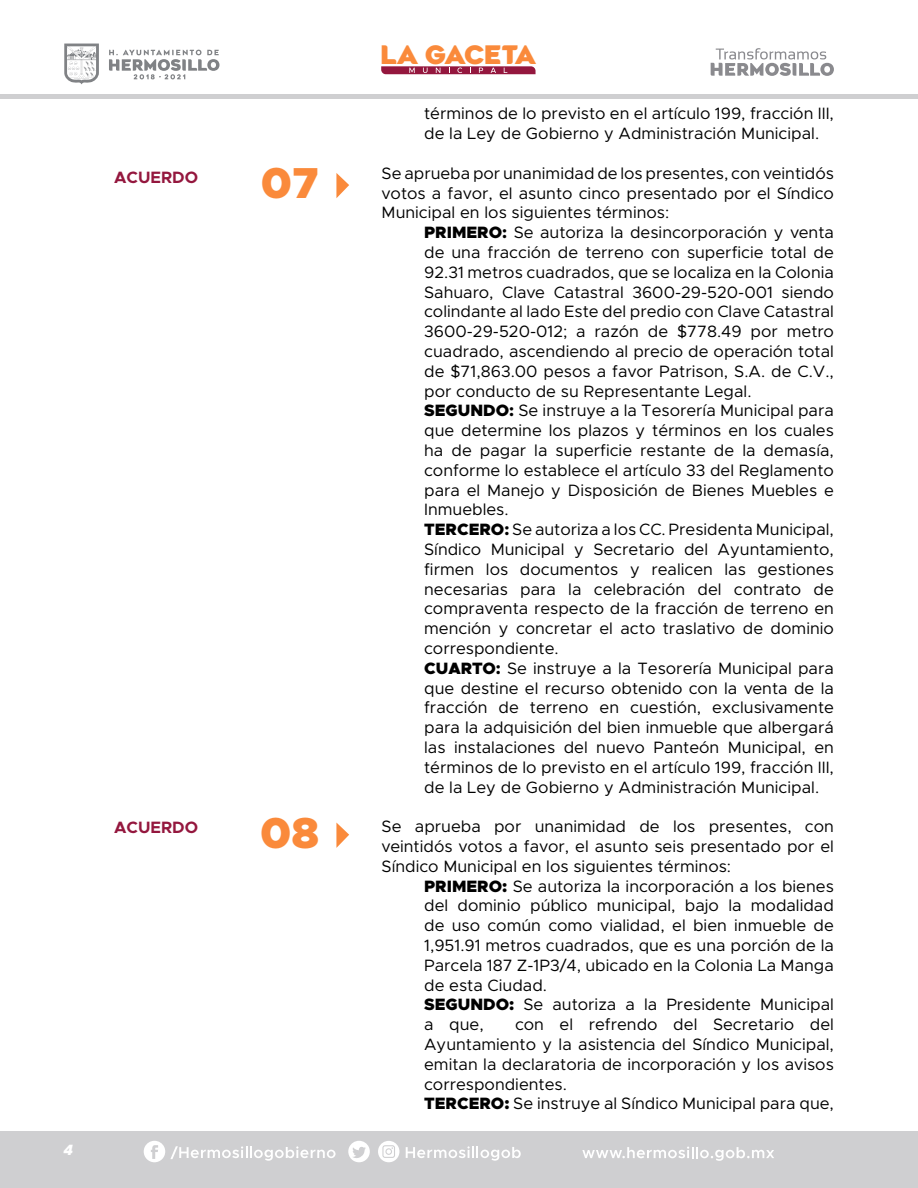
<style>
.page{position:relative;width:918px;height:1188px;background:#fff}
.page>*{position:absolute;margin:0;border:0;box-sizing:border-box;transform-origin:0 0}
.t1{font:900 43.5px "Metropolis";color:#fa8a3b}
.t2{font:900 25.35px "Agenor";letter-spacing:-.025em;color:#fa8a3b}
.t3{font:16.5px/19.8px "Metropolis";color:#000}
.t4{font:700 16.5px "Metropolis";color:#94173e}
.t5{font:italic 900 15px "Metropolis";color:#fff;scale:.94 1}
.s1{font-weight:900}
.s2{font-weight:800}
</style>
<div class="page">
<div style="left:0;top:1132px;width:918px;height:56px;background:#cfcfd1"></div>
<div style="left:0;top:94px;width:918px;height:5px;background:#cfcfd1"></div>
<svg style="left:109px;top:50px;width:110px;height:29px"></svg>
<svg style="left:64px;top:44px;width:35px;height:40px"></svg>
<svg style="left:378px;top:1141px;width:21px;height:21px"></svg>
<svg style="left:348px;top:1141px;width:22px;height:21px"></svg>
<svg style="left:144px;top:1141px;width:192px;height:21px"></svg>
<svg style="left:406px;top:1146px;width:115px;height:15px"></svg>
<svg style="left:582px;top:1147px;width:192px;height:14px"></svg>
<svg style="left:381px;top:66px;width:155px;height:8px"></svg>
<svg style="left:711px;top:48px;width:123px;height:28px"></svg>
<svg style="left:336px;top:173px;width:13px;height:25px"></svg>
<svg style="left:336px;top:823px;width:13px;height:25px"></svg>
<p class="t4" style="left:114px;top:167px;width:86px">ACUERDO</p>
<p class="t4" style="left:114px;top:817px;width:86px">ACUERDO</p>
<p class="t5" style="left:63px;top:1140px;width:16px">4</p>
<h1 class="t1" style="left:261px;top:155px;width:59px">07</h1>
<h1 class="t1" style="left:260px;top:805px;width:60px">08</h1>
<h2 class="t2" style="left:381px;top:38px;width:157px">LA GACETA</h2>
<p class="t3" style="left:424px;top:104px;width:411px">términos de lo previsto en el artículo 199, fracción III, de la Ley de Gobierno y Administración Municipal.</p>
<p class="t3" style="left:382px;top:163px;width:454px;text-align:justify">Se aprueba por unanimidad de los presentes, con veintidós votos a favor, el asunto cinco presentado por el Síndico Municipal en los siguientes términos:</p>
<p class="t3" style="left:424px;top:223px;width:411px"><span class="s1">PRIMERO</span><span class="s2">:</span> Se autoriza la desincorporación y venta de una fracción de terreno con superficie total de 92.31 metros cuadrados, que se localiza en la Colonia Sahuaro, Clave Catastral 3600-29-520-001 siendo colindante al lado Este del predio con Clave Catastral 3600-29-520-012; a razón de $778.49 por metro cuadrado, ascendiendo al precio de operación total de $71,863.00 pesos a favor Patrison, S.A. de C.V., por conducto de su Representante Legal.<br><span class="s1">SEGUNDO</span><span class="s2">:</span> Se instruye a la Tesorería Municipal para que determine los plazos y términos en los cuales ha de pagar la superficie restante de la demasía, conforme lo establece el artículo 33 del Reglamento para el Manejo y Disposición de Bienes Muebles e Inmuebles.<br><span class="s1">TERCERO</span><span class="s2">:</span> Se autoriza a los CC. Presidenta Municipal, Síndico Municipal y Secretario del Ayuntamiento, firmen los documentos y realicen las gestiones necesarias para la celebración del contrato de compraventa respecto de la fracción de terreno en mención y concretar el acto traslativo de dominio correspondiente.<br><span class="s1">CUARTO</span><span class="s2">:</span> Se instruye a la Tesorería Municipal para que destine el recurso obtenido con la venta de la fracción de terreno en cuestión, exclusivamente para la adquisición del bien inmueble que albergará las instalaciones del nuevo Panteón Municipal, en términos de lo previsto en el artículo 199, fracción III, de la Ley de Gobierno y Administración Municipal.</p>
<p class="t3" style="left:382px;top:817px;width:454px;text-align:justify">Se aprueba por unanimidad de los presentes, con veintidós votos a favor, el asunto seis presentado por el Síndico Municipal en los siguientes términos:</p>
<p class="t3" style="left:424px;top:876px;width:411px"><span class="s1">PRIMERO:</span> Se autoriza la incorporación a los bienes del dominio público municipal, bajo la modalidad de uso común como vialidad, el bien inmueble de 1,951.91 metros cuadrados, que es una porción de la Parcela 187 Z-1P3/4, ubicado en la Colonia La Manga de esta Ciudad.<br><span class="s1">SEGUNDO:</span> Se autoriza a la Presidente Municipal a que,</p>
<p class="t3" style="left:424px;top:1015px;width:411px;text-indent:91px">con el refrendo del Secretario del Ayuntamiento y la asistencia del Síndico Municipal, emitan la declaratoria de incorporación y los avisos correspondientes.<br><span class="s1">TERCERO:</span> Se instruye al Síndico Municipal para que,</p>
</div>
